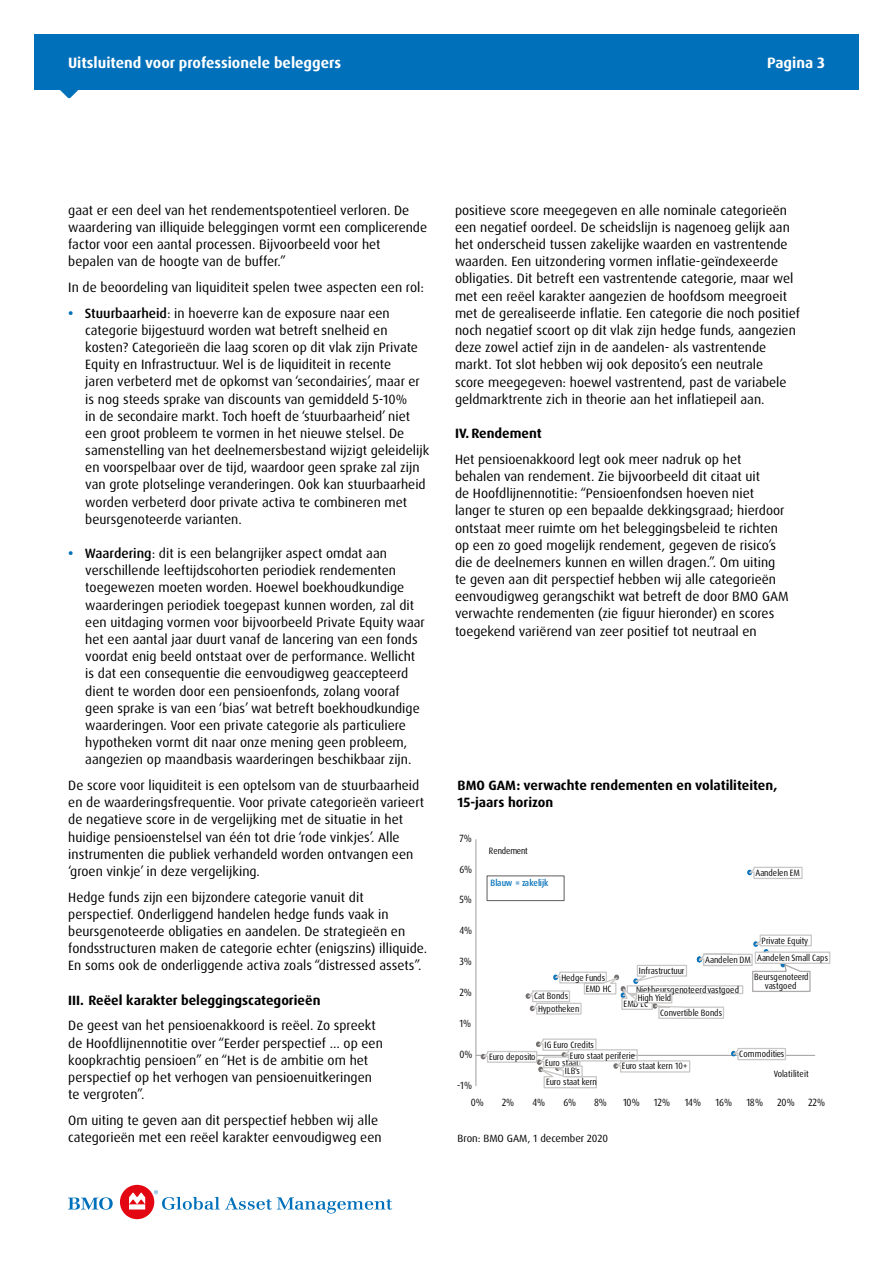
<style>
.page{position:relative;width:893px;height:1263px;background:#fff}
.page>*{position:absolute;margin:0;border:0;box-sizing:border-box;transform-origin:0 0}
.t1{font:700 15px "Dax Pro";color:#fff}
.t2{font:13.5px/17.1px "Dax Pro";color:#000}
.t3{font:700 13.5px/17.1px "Dax Pro";color:#000}
.t4{font:10.5px "Dax Pro";letter-spacing:-.005em;color:#000;scale:.9 1}
.t5{font:10.5px "Dax Pro";letter-spacing:-.005em;color:#000}
.t6{font:9.15px/17.9px "Dax Pro";letter-spacing:-.01em;color:#000;scale:.9 1}
.t7{font:9.15px/11.2px "Dax Pro";letter-spacing:.02em;color:#000;scale:.9 1}
.t8{font:9.15px/18.9px "Dax Pro";letter-spacing:.01em;color:#000;scale:.9 1}
.t9{font:9.15px "Dax Pro";letter-spacing:.015em;color:#000;scale:.9 1}
.t10{font:9.15px "Dax Pro";letter-spacing:-.06em;color:#000;scale:.9 1}
.t11{font:500 9.15px "Dax Pro";letter-spacing:-.025em;color:#0070ba;scale:.9 1}
.t12{font:9.15px "Dax Pro";letter-spacing:-.03em;color:#000;scale:.9 1}
.s1{font-weight:700;color:#0070ba}
.s2{font-weight:500}
</style>
<div class="page">
<div style="left:34px;top:34px;width:825px;height:56px;background:#0070ba"></div>
<svg style="left:60px;top:90px;width:18px;height:9px"></svg>
<svg style="left:68px;top:1197px;width:45px;height:13px"></svg>
<div style="left:120px;top:1185px;width:34px;height:34px;background:#e30613;border-radius:50%"></div>
<svg style="left:129px;top:1192px;width:16px;height:17px"></svg>
<svg style="left:154px;top:1190px;width:238px;height:23px"></svg>
<hr style="left:476px;top:839px;width:1px;height:247px;background:#9d9d9c">
<hr style="left:476px;top:1055px;width:339px;height:1px;background:#9d9d9c">
<svg style="left:747px;top:866px;width:56px;height:13px"></svg>
<svg style="left:729px;top:1048px;width:58px;height:13px"></svg>
<svg style="left:525px;top:934px;width:306px;height:85px"></svg>
<svg style="left:479px;top:1038px;width:212px;height:51px"></svg>
<div style="left:487px;top:876px;width:77px;height:25px;border:1px solid #5f5c5b"></div>
<p class="t1" style="left:68px;top:53px;width:275px">Uitsluitend voor professionele beleggers</p>
<p class="t1" style="left:767px;top:53px;width:59px">Pagina 3</p>
<p class="t2" style="left:68px;top:201px;width:360px">gaat er een deel van het rendementspotentieel verloren. De waardering van illiquide beleggingen vormt een complicerende factor voor een aantal processen. Bijvoorbeeld voor het bepalen van de hoogte van de buffer.”</p>
<p class="t2" style="left:68px;top:279px;width:357px">In de beoordeling van liquiditeit spelen twee aspecten een rol:</p>
<p class="t2" style="left:85px;top:304px;width:345px;text-indent:-17px"><span class="s1">•</span> <span class="s2">Stuurbaarheid</span>: in hoeverre kan de exposure naar een categorie bijgestuurd worden wat betreft snelheid en kosten? Categorieën die laag scoren op dit vlak zijn Private Equity en Infrastructuur. Wel is de liquiditeit in recente<br>jaren verbeterd met de opkomst van ‘secondairies’, maar er is nog steeds sprake van discounts van gemiddeld 5-10%<br>in de secondaire markt. Toch hoeft de ‘stuurbaarheid’ niet een groot probleem te vormen in het nieuwe stelsel. De samenstelling van het deelnemersbestand wijzigt geleidelijk en voorspelbaar over de tijd, waardoor geen sprake zal zijn van grote plotselinge veranderingen. Ook kan stuurbaarheid worden verbeterd door private activa te combineren met beursgenoteerde varianten.</p>
<p class="t2" style="left:85px;top:545px;width:341px;text-indent:-17px"><span class="s1">•</span> <span class="s2">Waardering</span>: dit is een belangrijker aspect omdat aan verschillende leeftijdscohorten periodiek rendementen toegewezen moeten worden. Hoewel boekhoudkundige waarderingen periodiek toegepast kunnen worden, zal dit een uitdaging vormen voor bijvoorbeeld Private Equity waar het een aantal jaar duurt vanaf de lancering van een fonds voordat enig beeld ontstaat over de performance. Wellicht is dat een consequentie die eenvoudigweg geaccepteerd dient te worden door een pensioenfonds, zolang vooraf geen sprake is van een ‘bias’ wat betreft boekhoudkundige waarderingen. Voor een private categorie als particuliere hypotheken vormt dit naar onze mening geen probleem, aangezien op maandbasis waarderingen beschikbaar zijn.</p>
<p class="t2" style="left:68px;top:777px;width:357px">De score voor liquiditeit is een optelsom van de stuurbaarheid en de waarderingsfrequentie. Voor private categorieën varieert de negatieve score in de vergelijking met de situatie in het huidige pensioenstelsel van één tot drie ‘rode vinkjes’. Alle instrumenten die publiek verhandeld worden ontvangen een ‘groen vinkje’ in deze vergelijking.</p>
<p class="t2" style="left:68px;top:888px;width:360px">Hedge funds zijn een bijzondere categorie vanuit dit perspectief. Onderliggend handelen hedge funds vaak in beursgenoteerde obligaties en aandelen. De strategieën en fondsstructuren maken de categorie echter (enigszins) illiquide.<br>En soms ook de onderliggende activa zoals “distressed assets”.</p>
<p class="t3" style="left:68px;top:991px;width:254px">III. Reëel karakter beleggingscategorieën</p>
<p class="t2" style="left:68px;top:1017px;width:316px">De geest van het pensioenakkoord is reëel. Zo spreekt de Hoofdlijnennotitie over “Eerder perspectief … op een koopkrachtig pensioen” en “Het is de ambitie om het perspectief op het verhogen van pensioenuitkeringen te vergroten”.</p>
<p class="t2" style="left:68px;top:1112px;width:315px">Om uiting te geven aan dit perspectief hebben wij alle categorieën met een reëel karakter eenvoudigweg een</p>
<p class="t2" style="left:455px;top:202px;width:346px">positieve score meegegeven en alle nominale categorieën een negatief oordeel. De scheidslijn is nagenoeg gelijk aan het onderscheid tussen zakelijke waarden en vastrentende waarden. Een uitzondering vormen inflatie-geïndexeerde obligaties. Dit betreft een vastrentende categorie, maar wel met een reëel karakter aangezien de hoofdsom meegroeit met de gerealiseerde inflatie. Een categorie die noch positief noch negatief scoort op dit vlak zijn hedge funds, aangezien deze zowel actief zijn in de aandelen- als vastrentende markt. Tot slot hebben wij ook deposito’s een neutrale<br>score meegegeven: hoewel vastrentend, past de variabele geldmarktrente zich in theorie aan het inflatiepeil aan.</p>
<p class="t3" style="left:455px;top:425px;width:88px">IV. Rendement</p>
<p class="t2" style="left:455px;top:451px;width:335px">Het pensioenakkoord legt ook meer nadruk op het behalen van rendement. Zie bijvoorbeeld dit citaat uit<br>de Hoofdlijnennotitie: “Pensioenfondsen hoeven niet langer te sturen op een bepaalde dekkingsgraad; hierdoor ontstaat meer ruimte om het beleggingsbeleid te richten op een zo goed mogelijk rendement, gegeven de risico’s die de deelnemers kunnen en willen dragen.”. Om uiting te geven aan dit perspectief hebben wij alle categorieën eenvoudigweg gerangschikt wat betreft de door BMO GAM verwachte rendementen (zie figuur hieronder) en scores toegekend variërend van zeer positief tot neutraal en</p>
<p class="t3" style="left:458px;top:777px;width:321px">BMO GAM: verwachte rendementen en volatiliteiten,<br>15-jaars horizon</p>
<p class="t4" style="left:460px;top:831px;width:15px">7%</p>
<p class="t4" style="left:460px;top:862px;width:16px">6%</p>
<p class="t4" style="left:460px;top:893px;width:15px">5%</p>
<p class="t4" style="left:460px;top:924px;width:15px">4%</p>
<p class="t4" style="left:460px;top:955px;width:15px">3%</p>
<p class="t4" style="left:460px;top:985px;width:15px">2%</p>
<p class="t4" style="left:460px;top:1016px;width:14px">1%</p>
<p class="t4" style="left:460px;top:1047px;width:16px">0%</p>
<p class="t4" style="left:457px;top:1078px;width:18px">-1%</p>
<p class="t12" style="left:489px;top:845px;width:45px">Rendement</p>
<p class="t11" style="left:491px;top:877px;width:66px">Blauw = zakelijk</p>
<p class="t9" style="left:755px;top:867px;width:51px">Aandelen EM</p>
<p class="t7" style="left:586px;top:972px;width:30px;text-indent:-24px">Hedge Funds<br>EMD HC</p>
<p class="t9" style="left:534px;top:990px;width:39px">Cat Bonds</p>
<p class="t7" style="left:538px;top:1003px;width:47px">Hypotheken</p>
<p class="t6" style="left:762px;top:931px;width:53px">Private Equity</p>
<p class="t8" style="left:754px;top:948px;width:84px;text-indent:3px">Aandelen Small Caps<br>Beursgenoteerd</p>
<p class="t7" style="left:765px;top:980px;width:37px">vastgoed</p>
<p class="t10" style="left:705px;top:954px;width:52px">SAearnidese1len DM</p>
<p class="t6" style="left:639px;top:962px;width:52px">Infrastructuur</p>
<p class="t7" style="left:636px;top:984px;width:116px">Niet-beursgenoteerdvastgoed</p>
<p class="t6" style="left:638px;top:989px;width:39px">High Yield</p>
<p class="t6" style="left:624px;top:995px;width:29px">EMD LC</p>
<p class="t6" style="left:660px;top:1004px;width:70px">Convertible Bonds</p>
<p class="t6" style="left:489px;top:1048px;width:53px">Euro deposito</p>
<p class="t6" style="left:544px;top:1036px;width:57px">IG Euro Credits<br>Euro staat</p>
<p class="t6" style="left:546px;top:1073px;width:58px">Euro staat kern</p>
<p class="t6" style="left:565px;top:1047px;width:80px;line-height:15.8px;text-indent:5px">Euro staat periferie<br>ILB's</p>
<p class="t6" style="left:622px;top:1057px;width:74px">Euro staat kern 10+</p>
<p class="t8" style="left:739px;top:1044px;width:51px">Commodities</p>
<p class="t9" style="left:774px;top:1068px;width:40px">Volatiliteit</p>
<p class="t4" style="left:471px;top:1095px;width:16px">0%</p>
<p class="t4" style="left:502px;top:1095px;width:15px">2%</p>
<p class="t4" style="left:533px;top:1095px;width:15px">4%</p>
<p class="t4" style="left:563px;top:1095px;width:16px">6%</p>
<p class="t4" style="left:594px;top:1095px;width:16px">8%</p>
<p class="t4" style="left:623px;top:1095px;width:20px">10%</p>
<p class="t4" style="left:654px;top:1095px;width:20px">12%</p>
<p class="t4" style="left:685px;top:1095px;width:20px">14%</p>
<p class="t4" style="left:716px;top:1095px;width:20px">16%</p>
<p class="t4" style="left:746px;top:1095px;width:20px">18%</p>
<p class="t4" style="left:777px;top:1095px;width:21px">20%</p>
<p class="t4" style="left:808px;top:1095px;width:21px">22%</p>
<p class="t5" style="left:458px;top:1131px;width:152px">Bron: BMO GAM, 1 december 2020</p>
</div>
